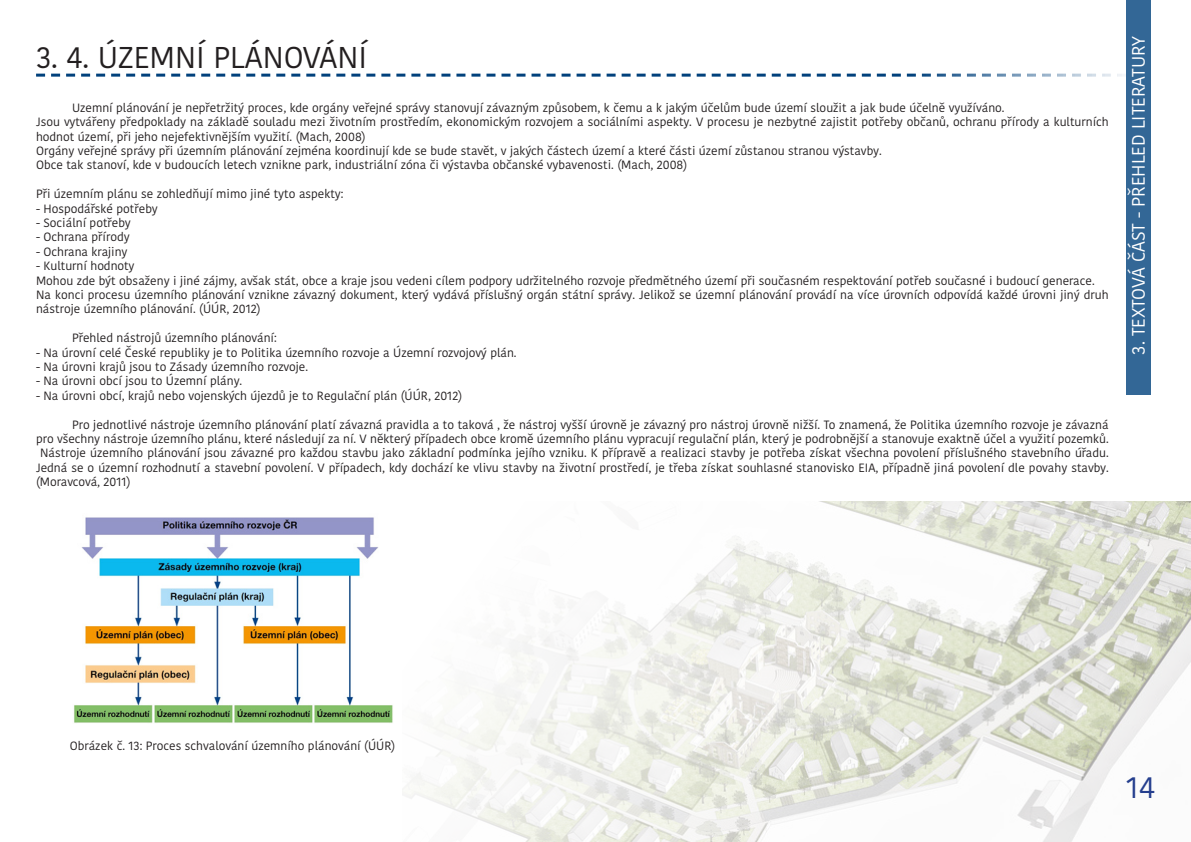
<style>
.page{position:relative;width:1191px;height:842px;background:#fff}
.page>*{position:absolute;margin:0;border:0;box-sizing:border-box;transform-origin:0 0}
.t1{font:30px "Kohinoor Bangla";color:#231f20}
.t2{font:30px "Kohinoor Bangla";color:#253f8e}
.t3{font:18px "Kohinoor Bangla";color:#fff}
.t4{font:12px/14.4px "Kohinoor Bangla";color:#231f20}
</style>
<div class="page">
<div style="left:1126px;top:0;width:24px;height:395px;background:#336796"></div>
<svg style="left:36px;top:74px;width:1086px;height:3px"></svg>
<img style="left:74px;top:517px;width:319px;height:206px">
<img style="left:403px;top:502px;width:788px;height:340px">
<p class="t1" style="left:36px;top:34px;width:332px">3. 4. ÚZEMNÍ PLÁNOVÁNÍ</p>
<p class="t4" style="left:72px;top:100px;width:934px">Uzemní plánování je nepřetržitý proces, kde orgány veřejné správy stanovují závazným způsobem, k čemu a k jakým účelům bude území sloužit a jak bude účelně využíváno.</p>
<p class="t4" style="left:36px;top:115px;width:1074px">Jsou vytvářeny předpoklady na základě souladu mezi životním prostředím, ekonomickým rozvojem a sociálními aspekty. V procesu je nezbytné zajistit potřeby občanů, ochranu přírody a kulturních hodnot území, při jeho nejefektivnějším využití. (Mach, 2008)</p>
<p class="t4" style="left:36px;top:143px;width:847px">Orgány veřejné správy při územním plánování zejména koordinují kde se bude stavět, v jakých částech území a které části území zůstanou stranou výstavby.</p>
<p class="t4" style="left:36px;top:158px;width:653px">Obce tak stanoví, kde v budoucích letech vznikne park, industriální zóna či výstavba občanské vybavenosti. (Mach, 2008)</p>
<p class="t4" style="left:36px;top:187px;width:309px">Při územním plánu se zohledňují mimo jiné tyto aspekty:</p>
<p class="t4" style="left:36px;top:201px;width:123px">- Hospodářské potřeby</p>
<p class="t4" style="left:36px;top:215px;width:96px">- Sociální potřeby</p>
<p class="t4" style="left:36px;top:230px;width:95px">- Ochrana přírody</p>
<p class="t4" style="left:36px;top:244px;width:93px">- Ochrana krajiny</p>
<p class="t4" style="left:36px;top:259px;width:100px">- Kulturní hodnoty</p>
<p class="t4" style="left:36px;top:273px;width:1060px">Mohou zde být obsaženy i jiné zájmy, avšak stát, obce a kraje jsou vedeni cílem podpory udržitelného rozvoje předmětného území při současném respektování potřeb současné i budoucí generace.</p>
<p class="t4" style="left:36px;top:287px;width:1074px">Na konci procesu územního plánování vznikne závazný dokument, který vydává příslušný orgán státní správy. Jelikož se územní plánování provádí na více úrovních odpovídá každé úrovni jiný druh nástroje územního plánování. (ÚÚR, 2012)</p>
<p class="t4" style="left:72px;top:331px;width:206px">Přehled nástrojů územního plánování:</p>
<p class="t4" style="left:36px;top:345px;width:482px">- Na úrovní celé České republiky je to Politika územního rozvoje a Územní rozvojový plán.</p>
<p class="t4" style="left:36px;top:359px;width:274px">- Na úrovni krajů jsou to Zásady územního rozvoje.</p>
<p class="t4" style="left:36px;top:374px;width:208px">- Na úrovni obcí jsou to Územní plány.</p>
<p class="t4" style="left:36px;top:388px;width:428px">- Na úrovni obcí, krajů nebo vojenských újezdů je to Regulační plán (ÚÚR, 2012)</p>
<p class="t4" style="left:36px;top:417px;width:1074px;text-align:right">Pro jednotlivé nástroje územního plánování platí závazná pravidla a to taková , že nástroj vyšší úrovně je závazný pro nástroj úrovně nižší. To znamená, že Politika územního rozvoje je závazná<br>pro všechny nástroje územního plánu, které následují za ní. V některý případech obce kromě územního plánu vypracují regulační plán, který je podrobnější a stanovuje exaktně účel a využití pozemků.</p>
<p class="t4" style="left:36px;top:446px;width:1074px;text-align:justify;text-indent:4px">Nástroje územního plánování jsou závazné pro každou stavbu jako základní podmínka jejího vzniku. K přípravě a realizaci stavby je potřeba získat všechna povolení příslušného stavebního úřadu.<br>Jedná se o územní rozhodnutí a stavební povolení. V případech, kdy dochází ke vlivu stavby na životní prostředí, je třeba získat souhlasné stanovisko EIA, případně jiná povolení dle povahy stavby. (Moravcová, 2011)</p>
<p class="t3" style="left:1124px;top:355px;width:320px;rotate:-90deg">3. TEXTOVÁ ČÁST - PŘEHLED LITERATURY</p>
<p class="t4" style="left:70px;top:738px;width:327px">Obrázek č. 13: Proces schvalování územního plánování (ÚÚR)</p>
<p class="t2" style="left:1126px;top:765px;width:30px">14</p>
</div>
